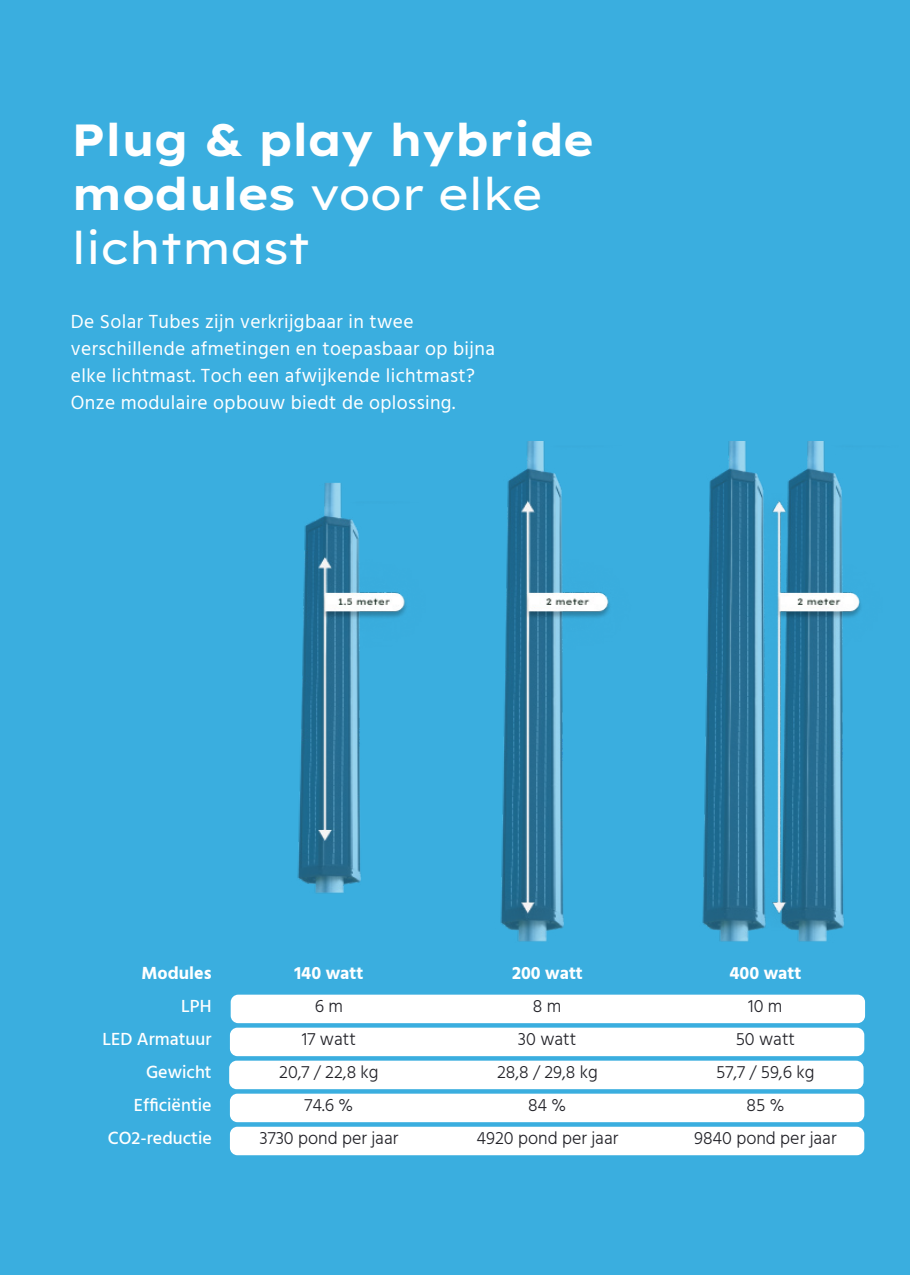
<style>
.page{position:relative;width:910px;height:1275px;background:#3aaedf}
.page>*{position:absolute;margin:0;border:0;box-sizing:border-box;transform-origin:0 0}
.t1{font:700 45px/54px "Lexend Exa";letter-spacing:-.05em;color:#fff}
.t2{font:19.5px/27px "Hind Madurai";letter-spacing:.02em;color:#fff}
.t3{font:300 18px "Hind Madurai";color:#212127}
.t4{font:500 18px/33px "Hind Madurai";color:#fff;text-align:right}
.t5{font:700 18px "Hind Madurai";color:#fff}
.s1{font-weight:400}
</style>
<div class="page">
<div style="left:231px;top:994px;width:634px;height:29px;background:#fff;border-radius:8px"></div>
<div style="left:229px;top:1060px;width:634px;height:29px;background:#fff;border-radius:8px"></div>
<div style="left:230px;top:1027px;width:634px;height:29px;background:#fff;border-radius:8px"></div>
<div style="left:230px;top:1093px;width:634px;height:29px;background:#fff;border-radius:8px"></div>
<div style="left:230px;top:1126px;width:634px;height:29px;background:#fff;border-radius:8px"></div>
<img style="left:297px;top:441px;width:564px;height:501px">
<div style="left:352px;top:477px;width:73px;height:24px;background:#3aaedf"></div>
<h1 class="t1" style="left:71px;top:110px;width:526px">Plug &amp; play hybride modules <span class="s1">voor elke lichtmast</span></h1>
<p class="t2" style="left:71px;top:309px;width:425px">De Solar Tubes zijn verkrijgbaar in twee verschillende afmetingen en toepasbaar op bijna elke lichtmast. Toch een afwijkende lichtmast?<br>Onze modulaire opbouw biedt de oplossing.</p>
<p class="t5" style="left:141px;top:961px;width:72px">Modules</p>
<p class="t5" style="left:294px;top:961px;width:70px">140 watt</p>
<p class="t5" style="left:512px;top:961px;width:72px">200 watt</p>
<p class="t5" style="left:729px;top:961px;width:73px">400 watt</p>
<p class="t4" style="left:103px;top:991px;width:111px">LPH<br>LED Armatuur</p>
<p class="t3" style="left:315px;top:996px;width:30px">6 m</p>
<p class="t3" style="left:302px;top:1029px;width:55px">17 watt</p>
<p class="t3" style="left:533px;top:996px;width:30px">8 m</p>
<p class="t3" style="left:518px;top:1029px;width:60px">30 watt</p>
<p class="t3" style="left:748px;top:996px;width:36px">10 m</p>
<p class="t3" style="left:735px;top:1029px;width:61px">50 watt</p>
<p class="t4" style="left:146px;top:1057px;width:67px">Gewicht</p>
<p class="t3" style="left:279px;top:1062px;width:101px">20,7 / 22,8 kg</p>
<p class="t3" style="left:497px;top:1062px;width:102px">28,8 / 29,8 kg</p>
<p class="t3" style="left:716px;top:1062px;width:100px">57,7 / 59,6 kg</p>
<p class="t4" style="left:108px;top:1090px;width:105px">Efficiëntie<br>CO2-reductie</p>
<p class="t3" style="left:305px;top:1095px;width:50px">74.6 %</p>
<p class="t3" style="left:259px;top:1128px;width:141px">3730 pond per jaar</p>
<p class="t3" style="left:528px;top:1095px;width:40px">84 %</p>
<p class="t3" style="left:476px;top:1128px;width:143px">4920 pond per jaar</p>
<p class="t3" style="left:746px;top:1095px;width:39px">85 %</p>
<p class="t3" style="left:694px;top:1128px;width:144px">9840 pond per jaar</p>
</div>
